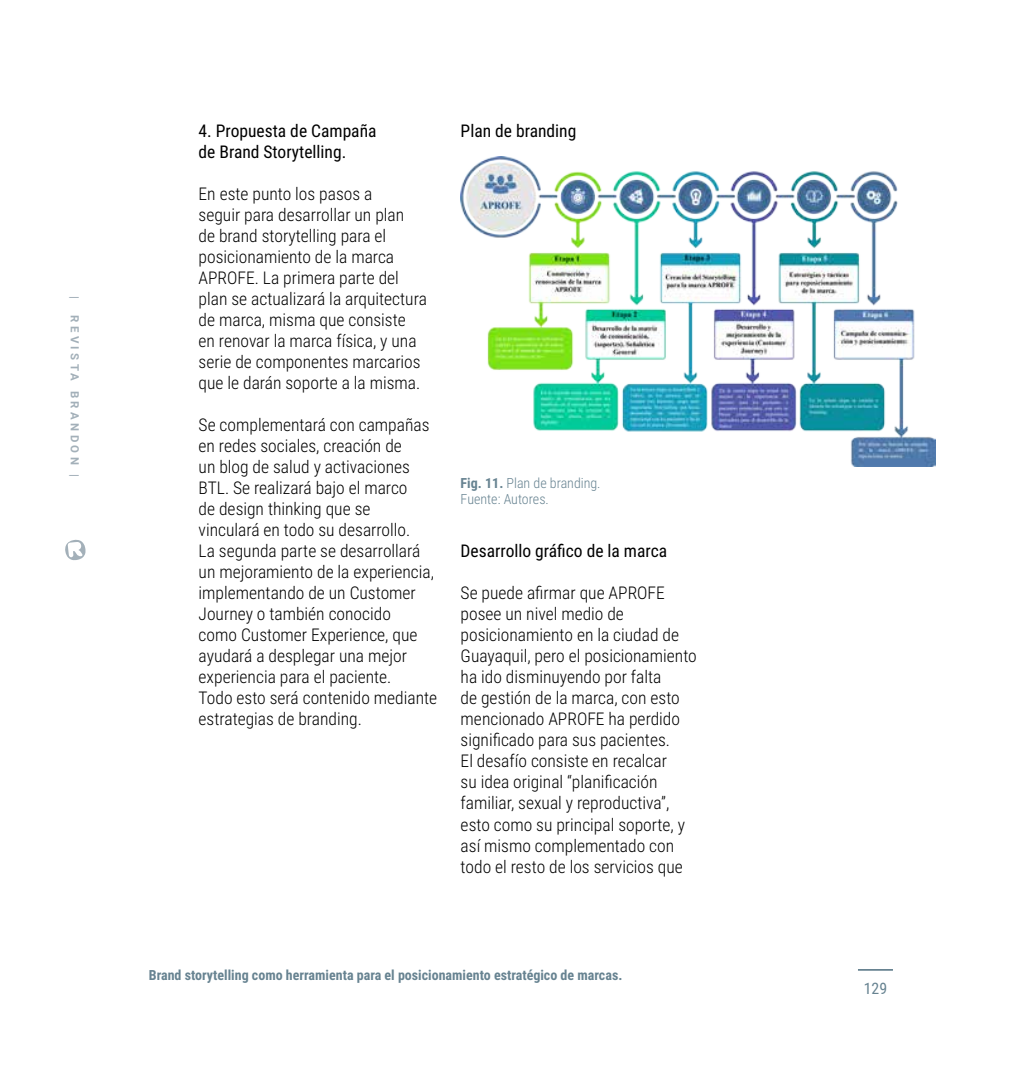
<style>
.page{position:relative;width:1017px;height:1067px;background:#fff}
.page>*{position:absolute;margin:0;border:0;box-sizing:border-box;transform-origin:0 0}
.t1{font:300 17.5px/21px "Roboto Condensed";color:#000}
.t2{font:17.5px/21px "Roboto Condensed";color:#000}
.t3{font:15.75px "Roboto Condensed";color:#678391}
.t4{font:700 14px "Roboto Condensed";color:#678391}
.t5{font:300 14px/15.8px "Roboto Condensed";color:#678391}
.t6{font:700 11.38px "Roboto";letter-spacing:.3em;color:#a3b0b9}
.s1{font-weight:700}
</style>
<div class="page">
<svg style="left:65px;top:539px;width:21px;height:21px"></svg>
<hr style="left:858px;top:969px;width:35px;height:1px;background:#678391">
<img style="left:461px;top:156px;width:474px;height:311px">
<p class="t6" style="left:83px;top:296px;width:4px;rotate:90deg">|</p>
<p class="t6" style="left:83px;top:315px;width:164px;rotate:90deg">REVISTA BRANDON |</p>
<p class="t2" style="left:199px;top:120px;width:179px">4. Propuesta de Campaña de Brand Storytelling.</p>
<p class="t1" style="left:199px;top:183px;width:230px">En este punto los pasos a<br>seguir para desarrollar un plan<br>de brand storytelling para el posicionamiento de la marca<br>APROFE. La primera parte del plan se actualizará la arquitectura de marca, misma que consiste<br>en renovar la marca física, y una serie de componentes marcarios que le darán soporte a la misma.</p>
<p class="t1" style="left:199px;top:414px;width:240px">Se complementará con campañas en redes sociales, creación de<br>un blog de salud y activaciones<br>BTL. Se realizará bajo el marco<br>de design thinking que se<br>vinculará en todo su desarrollo.<br>La segunda parte se desarrollará un mejoramiento de la experiencia, implementando de un Customer<br>Journey o también conocido<br>como Customer Experience, que ayudará a desplegar una mejor experiencia para el paciente.<br>Todo esto será contenido mediante estrategias de branding.</p>
<p class="t2" style="left:461px;top:120px;width:117px">Plan de branding</p>
<p class="t5" style="left:461px;top:474px;width:142px"><span class="s1">Fig. 11.</span> Plan de branding.<br>Fuente: Autores.</p>
<p class="t2" style="left:461px;top:540px;width:208px">Desarrollo gráfico de la marca</p>
<p class="t1" style="left:461px;top:582px;width:238px">Se puede afirmar que APROFE posee un nivel medio de posicionamiento en la ciudad de<br>Guayaquil, pero el posicionamiento ha ido disminuyendo por falta<br>de gestión de la marca, con esto mencionado APROFE ha perdido significado para sus pacientes.<br>El desafío consiste en recalcar<br>su idea original “planificación familiar, sexual y reproductiva”, esto como su principal soporte, y así mismo complementado con todo el resto de los servicios que</p>
<p class="t4" style="left:149px;top:964px;width:475px">Brand storytelling como herramienta para el posicionamiento estratégico de marcas.</p>
<p class="t3" style="left:864px;top:976px;width:25px">129</p>
</div>
